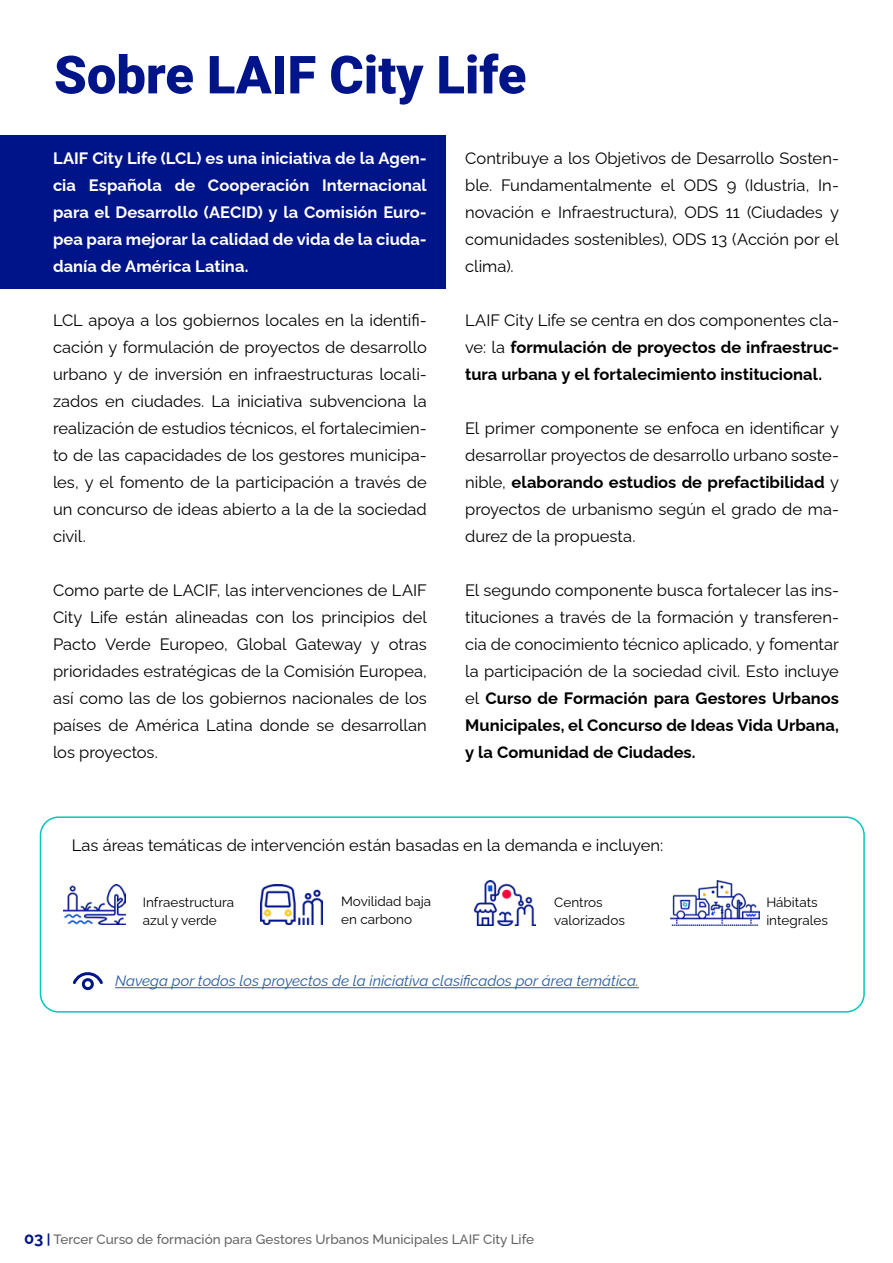
<style>
.page{position:relative;width:893px;height:1263px;background:#fff}
.page>*{position:absolute;margin:0;border:0;box-sizing:border-box;transform-origin:0 0}
.t1{font:900 52.5px "Roboto";color:#001489}
.t2{font:16.5px/27px "Raleway";color:#000;text-align:justify}
.t3{font:700 16.5px/27px "Raleway";color:#fff;text-align:justify}
.t4{font:700 16.5px/27px "Raleway";color:#000;text-align:justify}
.t5{font:italic 15px "Raleway";color:#275b9b}
.t6{font:13.5px/18px "Raleway";color:#000}
.t7{font:500 13.5px "Raleway";color:#646363}
.s1{font-weight:400}
.s2{font-weight:700}
.s3{font-weight:700;font-size:16.5px;color:#001489}
.s4{font-weight:700;color:#001489}
</style>
<div class="page">
<div style="left:0;top:135px;width:446px;height:153px;background:#001489"></div>
<div style="left:40px;top:816px;width:825px;height:197px;border:2px solid #03c7be;border-radius:18px"></div>
<img style="left:63px;top:884px;width:63px;height:41px">
<img style="left:261px;top:884px;width:62px;height:41px">
<img style="left:475px;top:880px;width:60px;height:45px">
<img style="left:670px;top:880px;width:90px;height:45px">
<svg style="left:73px;top:972px;width:30px;height:13px"></svg>
<div style="left:82px;top:978px;width:12px;height:12px;border:3px solid #001489;border-radius:50%"></div>
<hr style="left:115px;top:987px;width:524px;height:1px;background:#275b9b">
<h1 class="t1" style="left:54px;top:38px;width:474px">Sobre LAIF City Life</h1>
<p class="t3" style="left:53px;top:143px;width:375px">LAIF City Life (LCL) es una iniciativa de la Agen&shy;cia Española de Cooperación Internacional para el Desarrollo (AECID) y la Comisión Euro&shy;pea para mejorar la calidad de vida de la ciuda&shy;danía de América Latina.</p>
<p class="t2" style="left:53px;top:305px;width:375px">LCL apoya a los gobiernos locales en la identifi&shy;cación y formulación de proyectos de desarrollo urbano y de inversión en infraestructuras locali&shy;zados en ciudades. La iniciativa subvenciona la realización de estudios técnicos, el fortalecimien&shy;to de las capacidades de los gestores municipa&shy;les, y el fomento de la participación a través de un concurso de ideas abierto a la de la sociedad civil.</p>
<p class="t2" style="left:53px;top:575px;width:375px">Como parte de LACIF, las intervenciones de LAIF City Life están alineadas con los principios del Pacto Verde Europeo, Global Gateway y otras prioridades estratégicas de la Comisión Europea, así como las de los gobiernos nacionales de los países de América Latina donde se desarrollan los proyectos.</p>
<p class="t2" style="left:465px;top:143px;width:375px">Contribuye a los Objetivos de Desarrollo Sosten&shy;ble. Fundamentalmente el ODS 9 (Idustria, In&shy;novación e Infraestructura), ODS 11 (Ciudades y comunidades sostenibles), ODS 13 (Acción por el clima).</p>
<p class="t4" style="left:465px;top:305px;width:375px"><span class="s1">LAIF City Life se centra en dos componentes cla&shy;ve: la</span> formulación de proyectos de infraestruc&shy;tura urbana y el fortalecimiento institucional.</p>
<p class="t2" style="left:465px;top:413px;width:375px">El primer componente se enfoca en identificar y desarrollar proyectos de desarrollo urbano soste&shy;nible, <span class="s2">elaborando estudios de prefactibilidad</span> y proyectos de urbanismo según el grado de ma&shy;durez de la propuesta.</p>
<p class="t2" style="left:465px;top:575px;width:375px">El segundo componente busca fortalecer las ins&shy;tituciones a través de la formación y transferen&shy;cia de conocimiento técnico aplicado, y fomentar la participación de la sociedad civil. Esto incluye el <span class="s2">Curso de Formación para Gestores Urbanos Municipales, el Concurso de Ideas Vida Urbana, y la Comunidad de Ciudades.</span></p>
<p class="t2" style="left:72px;top:830px;width:593px">Las áreas temáticas de intervención están basadas en la demanda e incluyen:</p>
<p class="t6" style="left:341px;top:891px;width:91px">Movilidad baja en carbono</p>
<p class="t6" style="left:766px;top:891px;width:63px">Hábitats integrales</p>
<p class="t6" style="left:143px;top:891px;width:93px">Infraestructura azul y verde</p>
<p class="t6" style="left:554px;top:892px;width:72px">Centros valorizados</p>
<p class="t5" style="left:115px;top:969px;width:525px">Navega por todos los proyectos de la iniciativa clasificados por área temática.</p>
<p class="t7" style="left:24px;top:1229px;width:512px"><span class="s3">03</span> <span class="s4">|</span> Tercer Curso de formación para Gestores Urbanos Municipales LAIF City Life</p>
</div>
